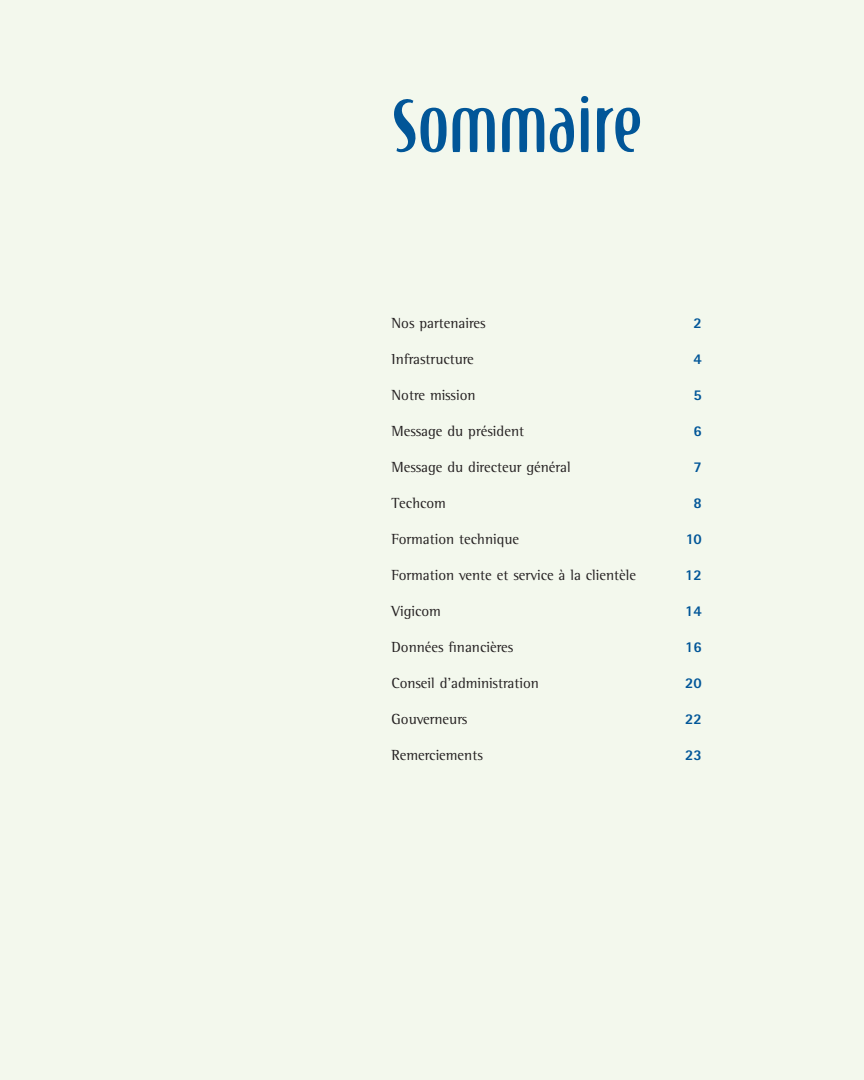
<style>
.page{position:relative;width:864px;height:1080px;background:#f3f8ed}
.page>*{position:absolute;margin:0;border:0;box-sizing:border-box;transform-origin:0 0}
.t1{font:72px "Eternity";color:#015698}
.t2{font:15px "Rotis Semi Serif";color:#231f20}
.t3{font:800 15px "Rotis Sans Serif";color:#015698}
</style>
<div class="page">
<h1 class="t1" style="left:391px;top:96px;width:252px">Sommaire</h1>
<p class="t2" style="left:392px;top:317px;width:96px">Nos partenaires</p>
<p class="t3" style="left:694px;top:317px;width:10px">2</p>
<p class="t2" style="left:392px;top:353px;width:84px">Infrastructure</p>
<p class="t3" style="left:694px;top:353px;width:10px">4</p>
<p class="t2" style="left:392px;top:389px;width:86px">Notre mission</p>
<p class="t3" style="left:694px;top:389px;width:10px">5</p>
<p class="t2" style="left:392px;top:425px;width:134px">Message du président</p>
<p class="t3" style="left:694px;top:425px;width:10px">6</p>
<p class="t2" style="left:392px;top:461px;width:181px">Message du directeur général</p>
<p class="t3" style="left:694px;top:461px;width:10px">7</p>
<p class="t2" style="left:392px;top:497px;width:56px">Techcom</p>
<p class="t3" style="left:694px;top:497px;width:10px">8</p>
<p class="t2" style="left:391px;top:533px;width:129px">Formation technique</p>
<p class="t3" style="left:686px;top:533px;width:18px">10</p>
<p class="t2" style="left:392px;top:569px;width:246px">Formation vente et service à la clientèle</p>
<p class="t3" style="left:685px;top:569px;width:18px">12</p>
<p class="t2" style="left:392px;top:605px;width:51px">Vigicom</p>
<p class="t3" style="left:685px;top:605px;width:18px">14</p>
<p class="t2" style="left:392px;top:641px;width:123px">Données financières</p>
<p class="t3" style="left:685px;top:641px;width:18px">16</p>
<p class="t2" style="left:392px;top:677px;width:149px">Conseil d’administration</p>
<p class="t3" style="left:685px;top:677px;width:18px">20</p>
<p class="t2" style="left:392px;top:713px;width:77px">Gouverneurs</p>
<p class="t3" style="left:685px;top:713px;width:18px">22</p>
<p class="t2" style="left:392px;top:749px;width:93px">Remerciements</p>
<p class="t3" style="left:685px;top:749px;width:18px">23</p>
</div>
